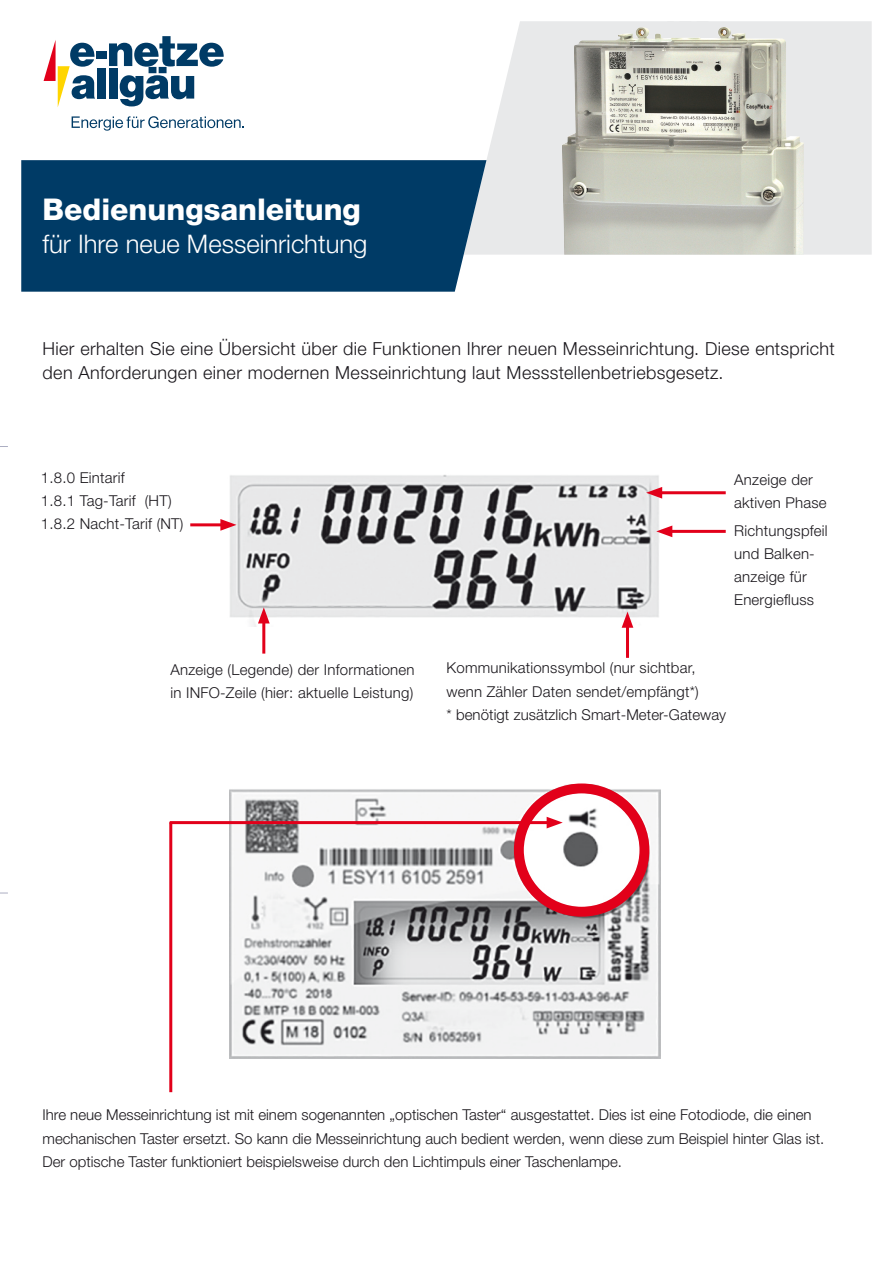
<style>
.page{position:relative;width:893px;height:1263px;background:#fff}
.page>*{position:absolute;margin:0;border:0;box-sizing:border-box;transform-origin:0 0}
.t1{font:800 30px "Helvetica Neue LT Std";color:#fff}
.t2{font:300 25.65px "Helvetica Neue LT Std";color:#fff}
.t3{font:300 18px/24px "Helvetica Neue LT Std";letter-spacing:.02em;color:#1a171c}
.Subheadline{font:300 15px/23.2px "Helvetica Neue LT Std";color:#1a171c}
</style>
<div class="page">
<svg style="left:486px;top:21px;width:386px;height:234px;background:#eaeaeb"></svg>
<img style="left:562px;top:21px;width:242px;height:234px">
<div style="left:21px;top:160px;width:465px;height:132px;background:#003b66"></div>
<div style="left:96px;top:51px;width:10px;height:7px;background:#003b66"></div>
<div style="left:97px;top:68px;width:9px;height:31px;background:#003b66"></div>
<svg style="left:109px;top:36px;width:115px;height:70px"></svg>
<svg style="left:44px;top:40px;width:51px;height:67px"></svg>
<svg style="left:72px;top:116px;width:172px;height:15px"></svg>
<img style="left:230px;top:475px;width:429px;height:152px">
<img style="left:230px;top:788px;width:431px;height:270px">
<div style="left:514px;top:783px;width:135px;height:134px;border:10px solid #e2001a;border-radius:50%"></div>
<hr style="left:169px;top:822px;width:3px;height:270px;background:#e2001a">
<hr style="left:170px;top:821px;width:382px;height:3px;background:#e2001a">
<svg style="left:547px;top:817px;width:16px;height:11px"></svg>
<hr style="left:190px;top:523px;width:36px;height:3px;background:#e2001a">
<svg style="left:220px;top:519px;width:16px;height:12px"></svg>
<hr style="left:262px;top:618px;width:3px;height:36px;background:#e2001a">
<svg style="left:258px;top:607px;width:12px;height:16px"></svg>
<hr style="left:626px;top:622px;width:3px;height:36px;background:#e2001a">
<svg style="left:622px;top:612px;width:11px;height:16px"></svg>
<hr style="left:667px;top:530px;width:59px;height:3px;background:#e2001a">
<svg style="left:656px;top:525px;width:16px;height:12px"></svg>
<hr style="left:656px;top:491px;width:70px;height:3px;background:#e2001a">
<svg style="left:646px;top:487px;width:16px;height:12px"></svg>
<svg style="left:667px;top:21px;width:41px;height:17px"></svg>
<p class="t1" style="left:43px;top:192px;width:320px">Bedienungsanleitung</p>
<p class="t2" style="left:43px;top:228px;width:326px">für Ihre neue Messeinrichtung</p>
<p class="t3" style="left:43px;top:336px;width:794px">Hier erhalten Sie eine Übersicht über die Funktionen Ihrer neuen Messeinrichtung. Diese entspricht den Anforderungen einer modernen Messeinrichtung laut Messstellenbetriebsgesetz.</p>
<p class="Subheadline" style="left:41px;top:465px;width:85px">1.8.0 Eintarif</p>
<p class="Subheadline" style="left:41px;top:489px;width:132px">1.8.1 Tag-Tarif (HT)</p>
<p class="Subheadline" style="left:41px;top:512px;width:144px">1.8.2 Nacht-Tarif (NT)</p>
<p class="Subheadline" style="left:171px;top:658px;width:246px">Anzeige (Legende) der Informationen</p>
<p class="Subheadline" style="left:171px;top:681px;width:244px">in INFO-Zeile (hier: aktuelle Leistung)</p>
<p class="Subheadline" style="left:734px;top:468px;width:80px">Anzeige der</p>
<p class="Subheadline" style="left:734px;top:491px;width:94px">aktiven Phase</p>
<p class="Subheadline" style="left:734px;top:519px;width:95px">Richtungspfeil und Balken-</p>
<p class="Subheadline" style="left:734px;top:565px;width:74px">anzeige für</p>
<p class="Subheadline" style="left:734px;top:588px;width:81px">Energiefluss</p>
<p class="Subheadline" style="left:446px;top:656px;width:254px">Kommunikationssymbol (nur sichtbar, wenn Zähler Daten sendet/empfängt*)</p>
<p class="Subheadline" style="left:446px;top:702px;width:281px">* benötigt zusätzlich Smart-Meter-Gateway</p>
<p class="Subheadline" style="left:43px;top:1103px;width:770px">Ihre neue Messeinrichtung ist mit einem sogenannten „optischen Taster“ ausgestattet. Dies ist eine Fotodiode, die einen</p>
<p class="Subheadline" style="left:43px;top:1126px;width:783px">mechanischen Taster ersetzt. So kann die Messeinrichtung auch bedient werden, wenn diese zum Beispiel hinter Glas ist.<br>Der optische Taster funktioniert beispielsweise durch den Lichtimpuls einer Taschenlampe.</p>
</div>
